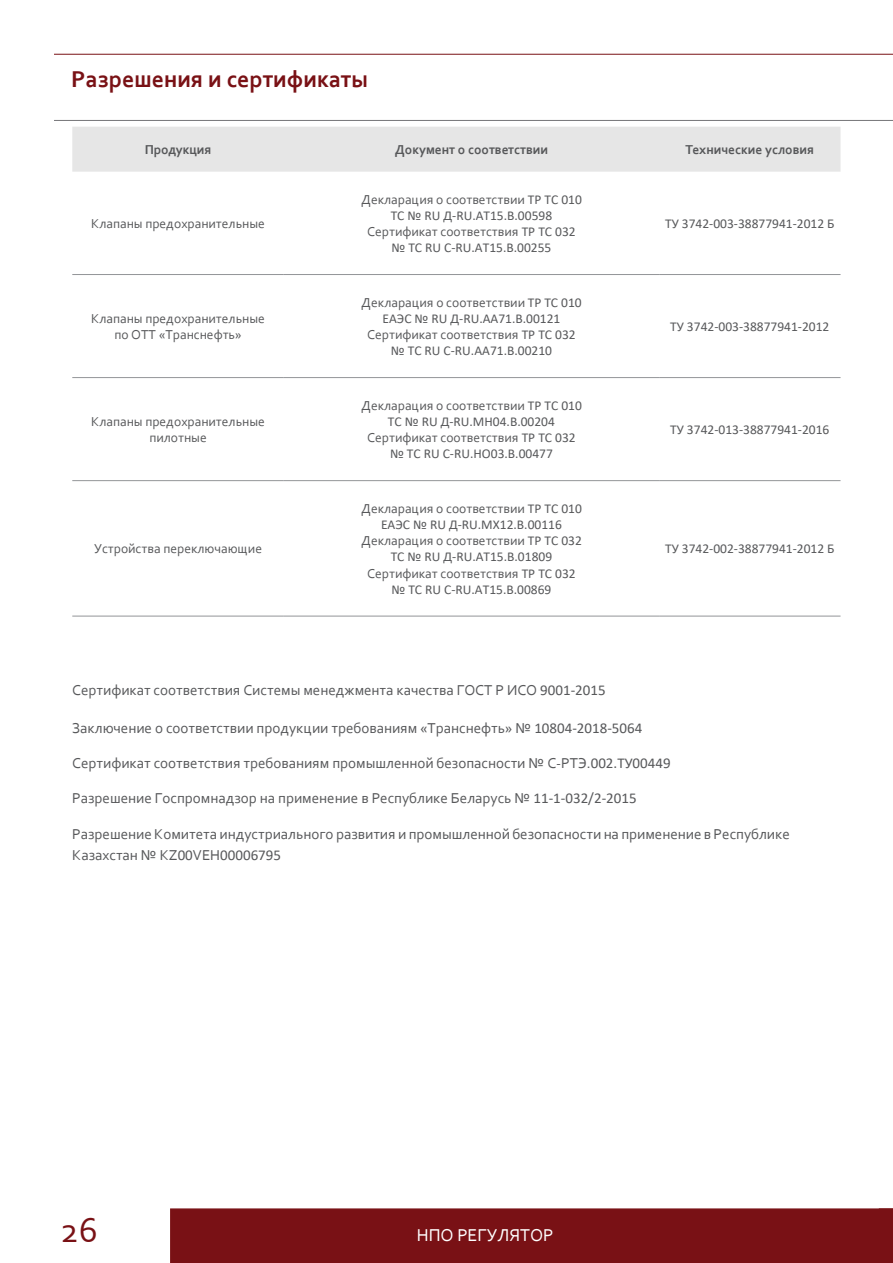
<style>
.page{position:relative;width:893px;height:1263px;background:#fff}
.page>*{position:absolute;margin:0;border:0;box-sizing:border-box;transform-origin:0 0}
.t1{font:36px "Corbel";color:#791115}
.t2{font:700 24px "Corbel";color:#791115}
.t3{font:18px "Corbel";color:#fff}
.t4{font:15px/21.6px "Corbel";color:#57585a}
.t5{font:13.5px/16.2px "Corbel";color:#57585a;text-align:center}
.t6{font:13.5px "Calibri";color:#57585a}
.t7{font:700 13.5px "Corbel";color:#57585a}
.s1{font-family:"Calibri"}
</style>
<div class="page">
<hr style="left:54px;top:54px;width:839px;height:1px;background:#791115">
<div style="left:170px;top:1208px;width:723px;height:55px;background:#791115"></div>
<hr style="left:54px;top:120px;width:839px;height:1px;background:#757679">
<div style="left:72px;top:127px;width:768px;height:45px;background:#e6e6e6"></div>
<hr style="left:72px;top:274px;width:212px;height:1px;background:#939598">
<hr style="left:284px;top:274px;width:375px;height:1px;background:#939598">
<hr style="left:659px;top:274px;width:181px;height:1px;background:#939598">
<hr style="left:72px;top:377px;width:212px;height:1px;background:#939598">
<hr style="left:284px;top:377px;width:375px;height:1px;background:#939598">
<hr style="left:659px;top:377px;width:181px;height:1px;background:#939598">
<hr style="left:72px;top:480px;width:212px;height:1px;background:#939598">
<hr style="left:284px;top:480px;width:375px;height:1px;background:#939598">
<hr style="left:659px;top:480px;width:181px;height:1px;background:#939598">
<hr style="left:72px;top:616px;width:212px;height:1px;background:#939598">
<hr style="left:284px;top:616px;width:375px;height:1px;background:#939598">
<hr style="left:659px;top:616px;width:181px;height:1px;background:#939598">
<h2 class="t2" style="left:71px;top:64px;width:298px">Разрешения и сертификаты</h2>
<p class="t7" style="left:145px;top:141px;width:68px">Продукция</p>
<p class="t7" style="left:395px;top:141px;width:155px">Документ о соответствии</p>
<p class="t7" style="left:685px;top:141px;width:130px">Технические условия</p>
<p class="t5" style="left:91px;top:215px;width:175px">Клапаны предохранительные</p>
<p class="t5" style="left:91px;top:310px;width:175px">Клапаны предохранительные по ОТТ «Транснефть»</p>
<p class="t5" style="left:91px;top:413px;width:175px">Клапаны предохранительные пилотные</p>
<p class="t5" style="left:94px;top:540px;width:169px">Устройства переключающие</p>
<p class="t5" style="left:361px;top:191px;width:222px">Декларация о соответствии <span class="s1">ТР ТС 010</span></p>
<p class="t6" style="left:391px;top:206px;width:163px">ТС № RU Д-RU.AT15.B.00598</p>
<p class="t5" style="left:367px;top:223px;width:210px">Сертификат соответствия <span class="s1">ТР ТС 032</span></p>
<p class="t6" style="left:391px;top:238px;width:161px">№ ТС RU C-RU.AT15.B.00255</p>
<p class="t5" style="left:361px;top:294px;width:222px">Декларация о соответствии <span class="s1">ТР ТС 010</span></p>
<p class="t6" style="left:382px;top:309px;width:179px">EAЭС № RU Д-RU.AA71.B.00121</p>
<p class="t5" style="left:367px;top:326px;width:210px">Сертификат соответствия <span class="s1">ТР ТС 032</span></p>
<p class="t6" style="left:391px;top:341px;width:163px">№ ТС RU C-RU.AA71.B.00210</p>
<p class="t5" style="left:361px;top:397px;width:222px">Декларация о соответствии <span class="s1">ТР ТС 010</span></p>
<p class="t6" style="left:388px;top:412px;width:168px">ТС № RU Д-RU.МН04.B.00204</p>
<p class="t5" style="left:367px;top:429px;width:210px">Сертификат соответствия <span class="s1">ТР ТС 032</span></p>
<p class="t6" style="left:390px;top:445px;width:164px">№ ТС RU C-RU.НО03.B.00477</p>
<p class="t5" style="left:361px;top:500px;width:222px">Декларация о соответствии <span class="s1">ТР ТС 010</span></p>
<p class="t6" style="left:381px;top:515px;width:182px">ЕАЭС № RU Д-RU.МХ12.B.00116</p>
<p class="t5" style="left:361px;top:532px;width:222px">Декларация о соответствии <span class="s1">ТР ТС 032</span></p>
<p class="t6" style="left:391px;top:548px;width:163px">ТС № RU Д-RU.AT15.B.01809</p>
<p class="t5" style="left:367px;top:565px;width:210px">Сертификат соответствия <span class="s1">ТР ТС 032</span></p>
<p class="t6" style="left:391px;top:580px;width:161px">№ ТС RU C-RU.AT15.B.00869</p>
<p class="t6" style="left:665px;top:214px;width:171px">ТУ 3742-003-38877941-2012 Б</p>
<p class="t6" style="left:670px;top:317px;width:161px">ТУ 3742-003-38877941-2012</p>
<p class="t6" style="left:670px;top:420px;width:161px">ТУ 3742-013-38877941-2016</p>
<p class="t6" style="left:665px;top:540px;width:171px">ТУ 3742-002-38877941-2012 Б</p>
<p class="t4" style="left:72px;top:678px;width:535px">Сертификат соответствия Системы менеджмента качества ГОСТ Р ИСО <span class="s1">9001-2015</span></p>
<p class="t4" style="left:72px;top:716px;width:572px">Заключение о соответствии продукции требованиям «Транснефть» № <span class="s1">10804-2018-5064</span></p>
<p class="t4" style="left:72px;top:752px;width:600px">Сертификат соответствия требованиям промышленной безопасности № С-РТЭ.<span class="s1">002.ТУ00449</span></p>
<p class="t4" style="left:72px;top:787px;width:566px">Разрешение Госпромнадзор на применение в Республике Беларусь № <span class="s1">11-1-032/2-2015</span></p>
<p class="t4" style="left:72px;top:823px;width:719px">Разрешение Комитета индустриального развития и промышленной безопасности на применение в Республике<br>Казахстан № KZ<span class="s1">00</span>VEH<span class="s1">00006795</span></p>
<h1 class="t1" style="left:61px;top:1207px;width:39px">26</h1>
<p class="t3" style="left:417px;top:1224px;width:138px">НПО РЕГУЛЯТОР</p>
</div>
